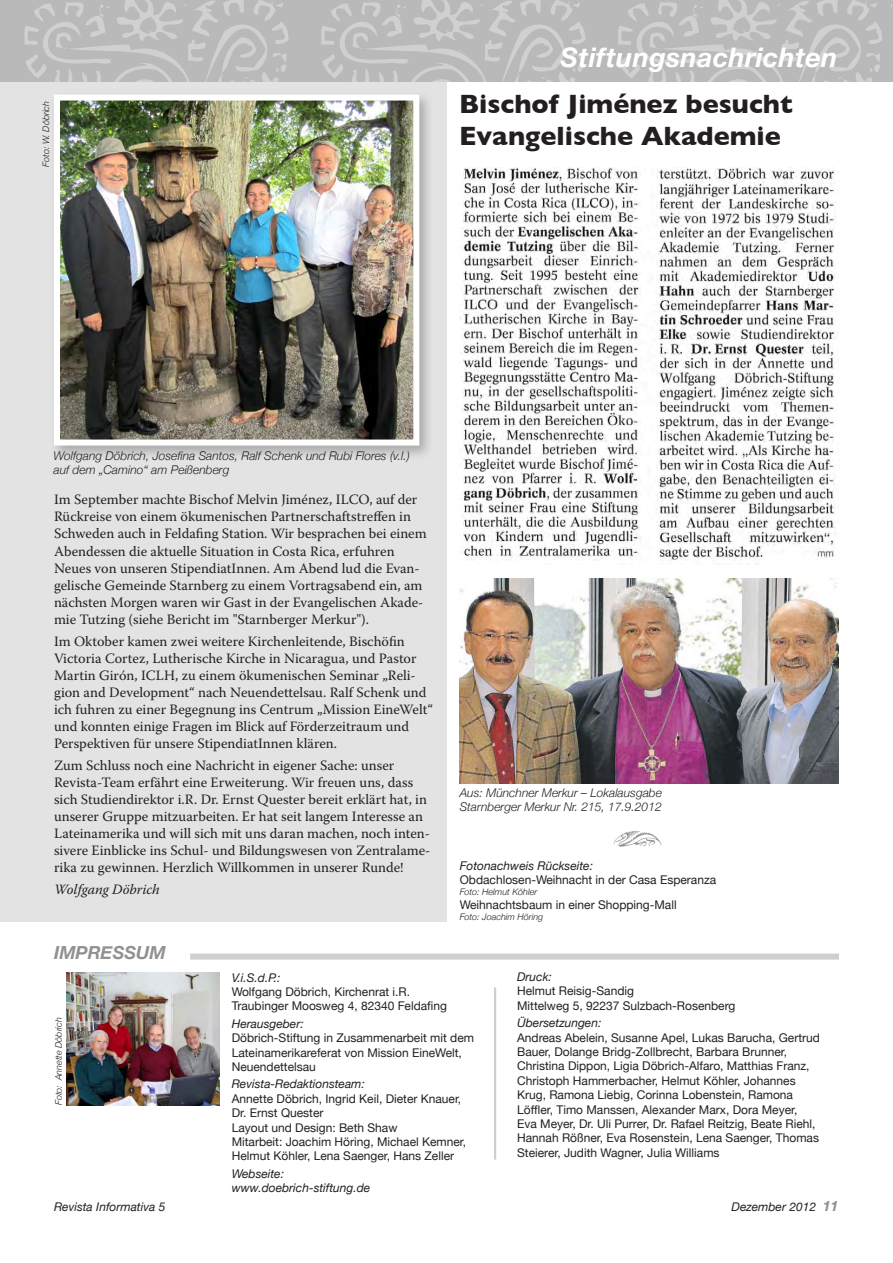
<style>
.page{position:relative;width:893px;height:1263px;background:#fff}
.page>*{position:absolute;margin:0;border:0;box-sizing:border-box;transform-origin:0 0}
.t1{font:700 27px "Gill Sans";color:#231f20}
.Heading_Sans_Ital_Wh{font:italic 700 27px "Helvetica Neue";letter-spacing:.01em;color:#fff}
.t2{font:italic 700 18px "Helvetica Neue";color:#919191}
.Body_Serif_Rom_Black{font:14.25px/17.1px "Warnock Pro";color:#231f20}
.Author_-_Serif_Ital{font:italic 14.25px "Warnock Pro";color:#231f20}
.Impressum_Body{font:12px/14.4px "Helvetica Neue";color:#231f20}
.Impressum_Heading{font:italic 12px/14.4px "Helvetica Neue";color:#231f20}
.Foto_Caption_-_Sans{font:italic 300 12px/14.4px "Helvetica Neue";color:#231f20}
.Foto_Credit-Sans_Bla{font:italic 300 9px "Helvetica Neue";color:#231f20}
.s1{font-weight:700;font-size:14.25px;color:#919191}
</style>
<div class="page">
<div style="left:0;top:77px;width:446px;height:845px;background:#e3e3e3"></div>
<img style="left:66px;top:972px;width:153px;height:134px">
<div style="left:49px;top:90px;width:385px;height:371px;background:#231f20;opacity:.3"></div>
<img style="left:61px;top:102px;width:351px;height:336px">
<div style="left:54px;top:95px;width:365px;height:350px;border:6px solid #fff"></div>
<img style="left:460px;top:579px;width:379px;height:204px">
<img style="left:460px;top:167px;width:376px;height:398px">
<svg style="left:0;top:0;width:893px;height:81px;background:#bebebe"></svg>
<div style="left:190px;top:953px;width:649px;height:6px;background:#cfcfcf"></div>
<hr style="left:494px;top:987px;width:2px;height:172px;background:#cfcfcf">
<img style="left:613px;top:830px;width:49px;height:16px">
<p class="Foto_Credit-Sans_Bla" style="left:41px;top:167px;width:67px;rotate:-90deg">Foto: W. Döbrich</p>
<p class="Heading_Sans_Ital_Wh" style="left:561px;top:41px;width:279px">Stiftungsnachrichten</p>
<p class="t1" style="left:459px;top:88px;width:335px">Bischof Jiménez besucht</p>
<p class="t1" style="left:459px;top:121px;width:323px">Evangelische Akademie</p>
<p class="Foto_Caption_-_Sans" style="left:54px;top:448px;width:358px">Wolfgang Döbrich, Josefina Santos, Ralf Schenk und Rubi Flores (v.l.) auf dem „Camino“ am Peißenberg</p>
<p class="Body_Serif_Rom_Black" style="left:54px;top:491px;width:374px">Im September machte Bischof Melvin Jiménez, ILCO, auf der Rückreise von einem ökumenischen Partnerschaftstreffen in Schweden auch in Feldafing Station. Wir besprachen bei einem Abendessen die aktuelle Situation in Costa Rica, erfuhren Neues von unseren StipendiatInnen. Am Abend lud die Evan&shy;gelische Gemeinde Starnberg zu einem Vortragsabend ein, am nächsten Morgen waren wir Gast in der Evangelischen Akade&shy;mie Tutzing (siehe Bericht im "Starnberger Merkur").</p>
<p class="Body_Serif_Rom_Black" style="left:54px;top:632px;width:380px">Im Oktober kamen zwei weitere Kirchenleitende, Bischöfin Victoria Cortez, Lutherische Kirche in Nicaragua, und Pastor Martin Girón, ICLH, zu einem ökumenischen Seminar „Reli&shy;gion and Development“ nach Neuendettelsau. Ralf Schenk und ich fuhren zu einer Begegnung ins Centrum „Mission EineWelt“ und konnten einige Fragen im Blick auf Förderzeitraum und Perspektiven für unsere StipendiatInnen klären.</p>
<p class="Body_Serif_Rom_Black" style="left:54px;top:756px;width:378px">Zum Schluss noch eine Nachricht in eigener Sache: unser Revista-Team erfährt eine Erweiterung. Wir freuen uns, dass sich Studiendirektor i.R. Dr. Ernst Quester bereit erklärt hat, in unserer Gruppe mitzuarbeiten. Er hat seit langem Interesse an Lateinamerika und will sich mit uns daran machen, noch inten&shy;sivere Einblicke ins Schul- und Bildungswesen von Zentralame&shy;rika zu gewinnen. Herzlich Willkommen in unserer Runde!</p>
<p class="Author_-_Serif_Ital" style="left:54px;top:881px;width:107px">Wolfgang Döbrich</p>
<p class="t2" style="left:54px;top:942px;width:113px">IMPRESSUM</p>
<p class="Foto_Caption_-_Sans" style="left:460px;top:785px;width:204px">Aus: Münchner Merkur – Lokalausgabe<br>Starnberger Merkur Nr. 215, 17.9.2012</p>
<p class="Impressum_Heading" style="left:460px;top:858px;width:135px">Fotonachweis Rückseite:</p>
<p class="Impressum_Body" style="left:460px;top:872px;width:258px">Obdachlosen-Weihnacht in der Casa Esperanza</p>
<p class="Foto_Credit-Sans_Bla" style="left:460px;top:886px;width:79px">Foto: Helmut Köhler</p>
<p class="Impressum_Body" style="left:460px;top:897px;width:218px">Weihnachtsbaum in einer Shopping-Mall</p>
<p class="Foto_Credit-Sans_Bla" style="left:460px;top:911px;width:85px">Foto: Joachim Höring</p>
<p class="Foto_Credit-Sans_Bla" style="left:53px;top:1105px;width:89px;rotate:-90deg">Foto: Annette Döbrich</p>
<p class="Impressum_Heading" style="left:232px;top:970px;width:50px">V.i.S.d.P.:</p>
<p class="Impressum_Body" style="left:232px;top:984px;width:180px">Wolfgang Döbrich, Kirchenrat i.R.</p>
<p class="Impressum_Body" style="left:232px;top:999px;width:217px">Traubinger Moosweg 4, 82340 Feldafing</p>
<p class="Impressum_Heading" style="left:232px;top:1016px;width:73px">Herausgeber:</p>
<p class="Impressum_Body" style="left:232px;top:1030px;width:244px">Döbrich-Stiftung in Zusammenarbeit mit dem<br>Lateinamerikareferat von Mission EineWelt,<br>Neuendettelsau</p>
<p class="Impressum_Heading" style="left:232px;top:1077px;width:135px">Revista-Redaktionsteam:</p>
<p class="Impressum_Body" style="left:232px;top:1091px;width:231px">Annette Döbrich, Ingrid Keil, Dieter Knauer,<br>Dr. Ernst Quester<br>Layout und Design: Beth Shaw</p>
<p class="Impressum_Body" style="left:232px;top:1134px;width:236px">Mitarbeit: Joachim Höring, Michael Kemner,<br>Helmut Köhler, Lena Saenger, Hans Zeller</p>
<p class="Impressum_Heading" style="left:232px;top:1166px;width:140px">Webseite: www.doebrich-stiftung.de</p>
<p class="Impressum_Heading" style="left:517px;top:969px;width:36px">Druck:</p>
<p class="Impressum_Body" style="left:517px;top:984px;width:220px">Helmut Reisig-Sandig<br>Mittelweg 5, 92237 Sulzbach-Rosenberg</p>
<p class="Impressum_Heading" style="left:517px;top:1015px;width:86px">Übersetzungen:</p>
<p class="Impressum_Body" style="left:517px;top:1030px;width:304px">Andreas Abelein, Susanne Apel, Lukas Barucha, Gertrud Bauer, Dolange Bridg-Zollbrecht, Barbara Brunner, Christina Dippon, Ligia Döbrich-Alfaro, Matthias Franz, Christoph Hammerbacher, Helmut Köhler, Johannes Krug, Ramona Liebig, Corinna Lobenstein, Ramona Löffler, Timo Manssen, Alexander Marx, Dora Meyer, Eva Meyer, Dr. Uli Purrer, Dr. Rafael Reitzig, Beate Riehl, Hannah Rößner, Eva Rosenstein, Lena Saenger, Thomas Steierer, Judith Wagner, Julia Williams</p>
<p class="Impressum_Heading" style="left:54px;top:1199px;width:113px">Revista Informativa 5</p>
<p class="Impressum_Heading" style="left:732px;top:1199px;width:108px">Dezember 2012 <span class="s1">11</span></p>
</div>
